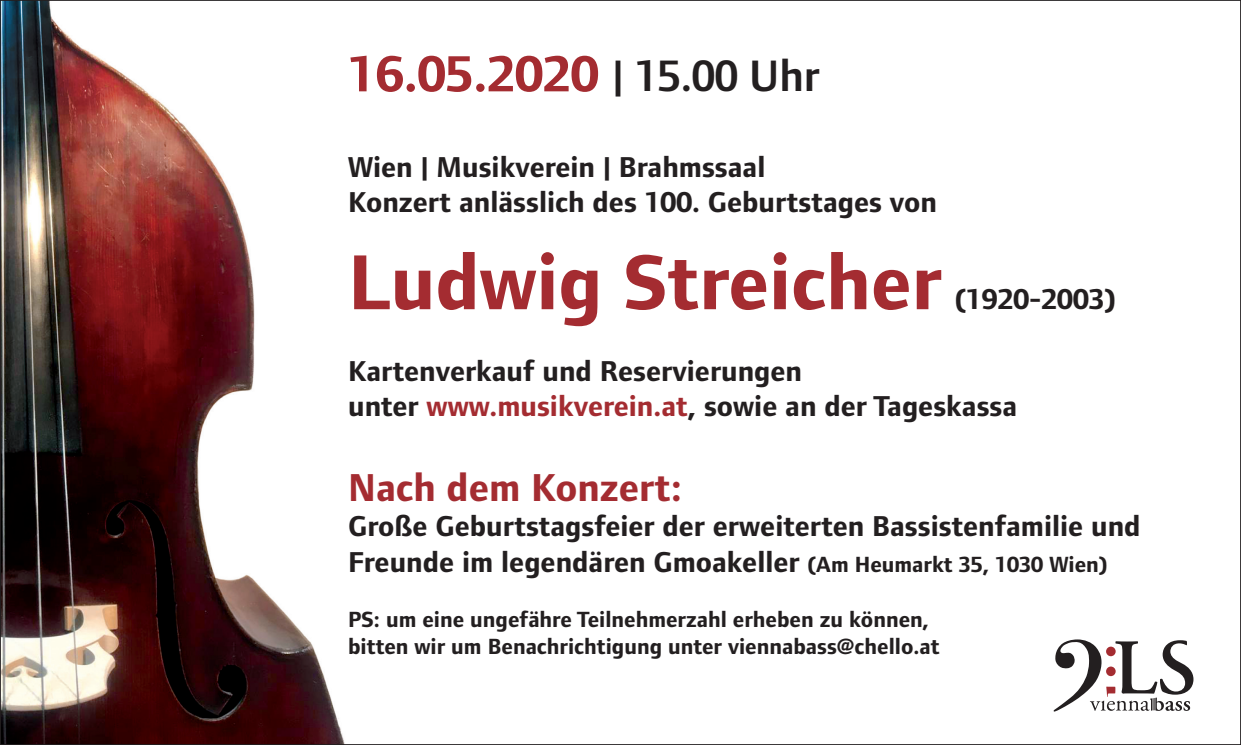
<style>
.page{position:relative;width:1241px;height:745px;background:#fff}
.page>*{position:absolute;margin:0;border:0;box-sizing:border-box;transform-origin:0 0}
.t1{font:700 80.5px "Foundry Form Sans";color:#a42c31}
.t2{font:700 52.5px "Foundry Form Sans";color:#a42c31}
.t3{font:700 40.25px "Foundry Form Sans";color:#a42c31}
.t4{font:700 29.75px/35.7px "Foundry Form Sans";color:#231f20}
.t5{font:700 22.75px/27.3px "Foundry Form Sans";color:#231f20}
.s1{font-weight:600;font-size:45.5px;color:#231f20}
.s2{color:#a42c31}
.s3{font-size:22.75px}
</style>
<div class="page">
<img style="left:3px;top:3px;width:341px;height:738px">
<svg style="left:1053px;top:639px;width:140px;height:72px"></svg>
<h2 class="t2" style="left:348px;top:44px;width:473px">16.05.2020 <span class="s1">| 15.00 Uhr</span></h2>
<p class="t4" style="left:348px;top:149px;width:590px">Wien | Musikverein | Brahmssaal<br>Konzert anlässlich des 100. Geburtstages von</p>
<h1 class="t1" style="left:348px;top:237px;width:595px">Ludwig Streicher</h1>
<p class="t4" style="left:954px;top:281px;width:163px">(1920-2003)</p>
<p class="t4" style="left:348px;top:352px;width:670px">Kartenverkauf und Reservierungen<br>unter <span class="s2">www.musikverein.at</span>, sowie an der Tageskassa</p>
<h3 class="t3" style="left:348px;top:464px;width:335px">Nach dem Konzert:</h3>
<p class="t4" style="left:348px;top:508px;width:794px">Große Geburtstagsfeier der erweiterten Bassistenfamilie und<br>Freunde im legendären Gmoakeller <span class="s3">(Am Heumarkt 35, 1030 Wien)</span></p>
<p class="t5" style="left:348px;top:605px;width:593px">PS: um eine ungefähre Teilnehmerzahl erheben zu können, bitten wir um Benachrichtigung unter viennabass@chello.at</p>
</div>
